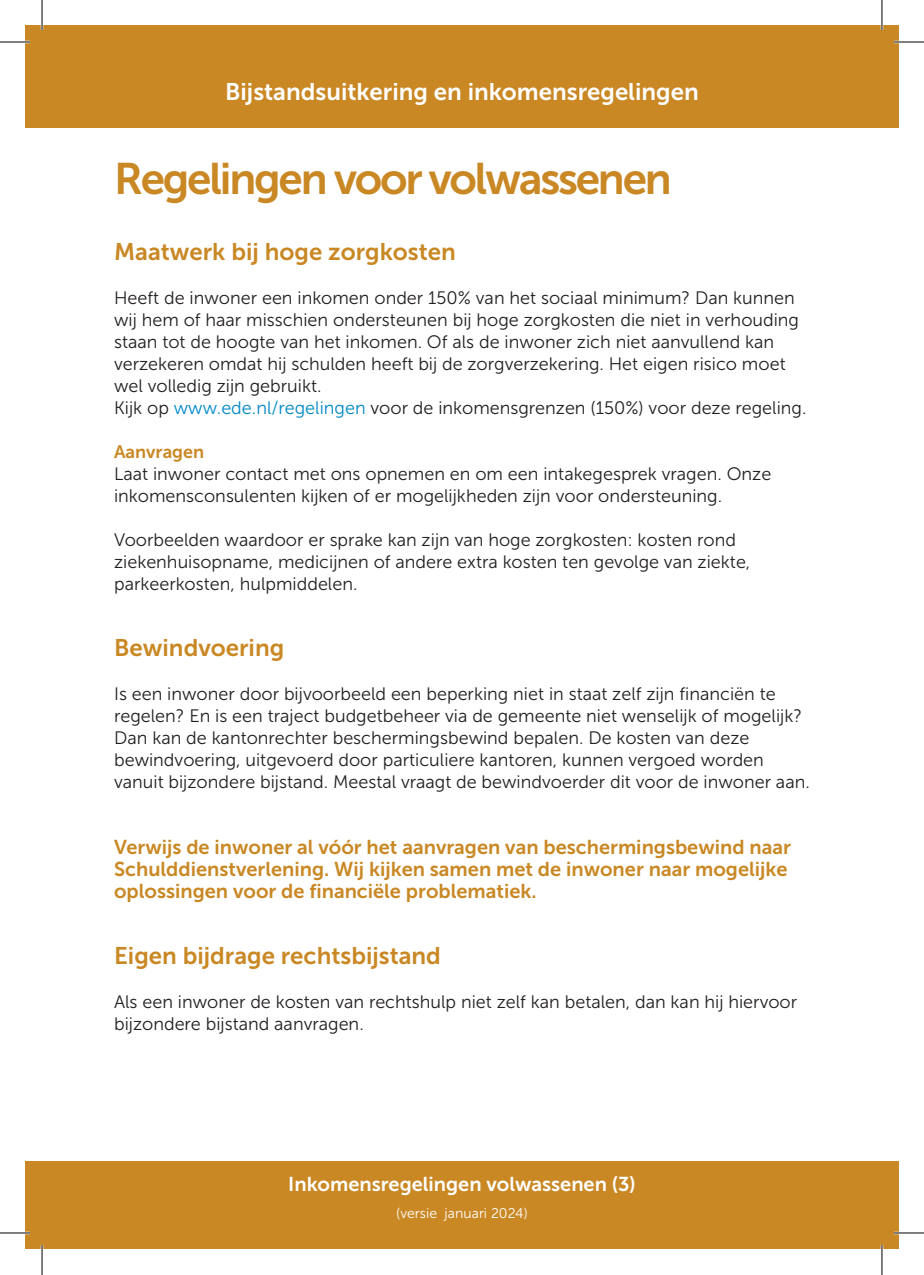
<style>
.page{position:relative;width:924px;height:1275px;background:#fff}
.page>*{position:absolute;margin:0;border:0;box-sizing:border-box;transform-origin:0 0}
.t1{font:44px "Museo Sans 700";letter-spacing:-.05em;color:#c98824}
.t2{font:24px "Museo Sans 700";color:#c98824}
.t3{font:24px "Museo Sans 700";color:#fff}
.t4{font:20px/22px "Museo Sans 700";color:#c98824}
.t5{font:20px "Museo Sans 700";color:#fff}
.t6{font:18px/22px "Museo Sans 300";color:#231f20}
.t7{font:18px "Museo Sans 700";color:#c98824}
.t8{font:14px "Museo Sans 300";color:#fff}
.s1{color:#0089c6}
</style>
<div class="page">
<div style="left:25px;top:1161px;width:873px;height:87px;background:#c98824"></div>
<div style="left:25px;top:25px;width:873px;height:103px;background:#c98824"></div>
<hr style="left:0;top:41px;width:30px;height:2px;background:#fff">
<hr style="left:893px;top:41px;width:30px;height:2px;background:#fff">
<hr style="left:0;top:1231px;width:30px;height:3px;background:#fff">
<hr style="left:893px;top:1231px;width:30px;height:3px;background:#fff">
<hr style="left:41px;top:0;width:2px;height:30px;background:#fff">
<hr style="left:41px;top:1245px;width:2px;height:30px;background:#fff">
<hr style="left:880px;top:0;width:2px;height:30px;background:#fff">
<hr style="left:880px;top:1245px;width:2px;height:30px;background:#fff">
<hr style="left:0;top:42px;width:30px;height:1px;background:#000">
<hr style="left:893px;top:42px;width:30px;height:1px;background:#000">
<hr style="left:0;top:1232px;width:30px;height:1px;background:#000">
<hr style="left:893px;top:1232px;width:30px;height:1px;background:#000">
<hr style="left:42px;top:0;width:1px;height:30px;background:#000">
<hr style="left:42px;top:1245px;width:1px;height:30px;background:#000">
<hr style="left:881px;top:0;width:1px;height:30px;background:#000">
<hr style="left:881px;top:1245px;width:1px;height:30px;background:#000">
<h2 class="t3" style="left:225px;top:78px;width:475px">Bijstandsuitkering en inkomensregelingen</h2>
<h1 class="t1" style="left:114px;top:154px;width:559px">Regelingen voor volwassenen</h1>
<h2 class="t2" style="left:114px;top:238px;width:343px">Maatwerk bij hoge zorgkosten</h2>
<p class="t6" style="left:114px;top:287px;width:693px">Heeft de inwoner een inkomen onder 150% van het sociaal minimum? Dan kunnen wij hem of haar misschien ondersteunen bij hoge zorgkosten die niet in verhouding staan tot de hoogte van het inkomen. Of als de inwoner zich niet aanvullend kan verzekeren omdat hij schulden heeft bij de zorgverzekering. Het eigen risico moet wel volledig zijn gebruikt.<br>Kijk op <span class="s1">www.ede.nl/regelingen</span> voor de inkomensgrenzen (150%) voor deze regeling.</p>
<p class="t7" style="left:114px;top:441px;width:92px">Aanvragen</p>
<p class="t6" style="left:114px;top:463px;width:658px">Laat inwoner contact met ons opnemen en om een intakegesprek vragen. Onze inkomensconsulenten kijken of er mogelijkheden zijn voor ondersteuning.</p>
<p class="t6" style="left:114px;top:529px;width:637px">Voorbeelden waardoor er sprake kan zijn van hoge zorgkosten: kosten rond ziekenhuisopname, medicijnen of andere extra kosten ten gevolge van ziekte, parkeerkosten, hulpmiddelen.</p>
<h2 class="t2" style="left:114px;top:634px;width:171px">Bewindvoering</h2>
<p class="t6" style="left:114px;top:683px;width:697px">Is een inwoner door bijvoorbeeld een beperking niet in staat zelf zijn financiën te regelen? En is een traject budgetbeheer via de gemeente niet wenselijk of mogelijk?<br>Dan kan de kantonrechter beschermingsbewind bepalen. De kosten van deze bewindvoering, uitgevoerd door particuliere kantoren, kunnen vergoed worden vanuit bijzondere bijstand. Meestal vraagt de bewindvoerder dit voor de inwoner aan.</p>
<p class="t4" style="left:114px;top:836px;width:678px">Verwijs de inwoner al vóór het aanvragen van beschermingsbewind naar<br>Schulddienstverlening. Wij kijken samen met de inwoner naar mogelijke oplossingen voor de financiële problematiek.</p>
<h2 class="t2" style="left:114px;top:942px;width:328px">Eigen bijdrage rechtsbijstand</h2>
<p class="t6" style="left:114px;top:991px;width:684px">Als een inwoner de kosten van rechtshulp niet zelf kan betalen, dan kan hij hiervoor bijzondere bijstand aanvragen.</p>
<p class="t5" style="left:288px;top:1173px;width:349px">Inkomensregelingen volwassenen (3)</p>
<p class="t8" style="left:396px;top:1205px;width:133px">(versie januari 2024)</p>
</div>
